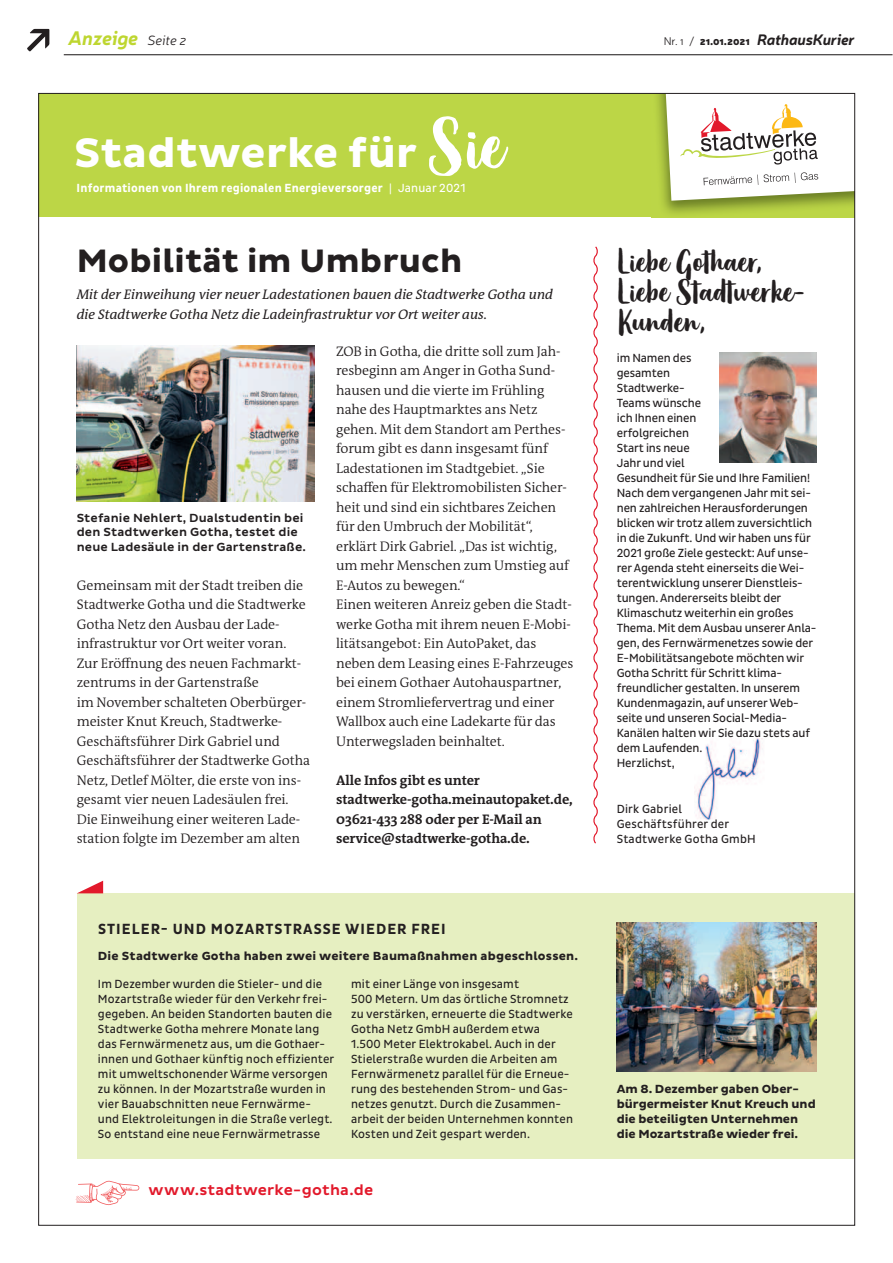
<style>
.page{position:relative;width:893px;height:1263px;background:#fff}
.page>*{position:absolute;margin:0;border:0;box-sizing:border-box;transform-origin:0 0}
.t1{font:700 42px "Pluto Sans";letter-spacing:.005em;color:#fff}
.t2{font:33px/30px "Organika Script";letter-spacing:.005em;color:#231f20}
.t3{font:700 33px "Pluto Sans";letter-spacing:.005em;color:#231f20}
.t4{font:italic 700 19.5px "Neris";letter-spacing:-.01em;color:#bed630}
.t5{font:700 15px "Pluto Sans Cond";letter-spacing:.07em;color:#231f20}
.t6{font:italic 700 15px "Neris";letter-spacing:-.01em;color:#231f20}
.t7{font:500 15px "Pluto Sans";letter-spacing:.015em;color:#e2192b}
.t8{font:300 13.95px/19.5px "The Antiqua B W4";letter-spacing:-.01em;color:#231f20}
.t9{font:italic 13.95px/19.5px "The Antiqua B W5 Plain";letter-spacing:-.005em;color:#231f20}
.t10{font:700 13.95px/19.5px "The Antiqua B W7";letter-spacing:-.01em;color:#231f20}
.t11{font:12px/15px "Pluto Sans Cond";letter-spacing:.005em;color:#231f20}
.t12{font:700 12px/15px "Pluto Sans";letter-spacing:-.005em;color:#231f20}
.t13{font:500 12px/14.2px "Pluto Sans";letter-spacing:.01em;color:#231f20}
.t14{font:700 12px "Pluto Sans";letter-spacing:.015em;color:#231f20}
.t15{font:700 12px "Pluto Sans Cond";letter-spacing:.015em;color:#fff}
.s1{font-weight:300;font-size:13.5px;color:#231f20}
.s2{font-weight:300;font-style:normal;font-size:11.25px}
.s3{font-weight:900;font-style:normal;font-size:11.25px}
.s4{font-family:"Organika Script";font-weight:400;font-size:75px}
.s5{font-weight:400}
</style>
<div class="page">
<hr style="left:64px;top:54px;width:828px;height:1px;background:#231f20">
<div style="left:77px;top:893px;width:778px;height:266px;background:#e6efc1"></div>
<div style="left:39px;top:93px;width:816px;height:124px;background:#bcd646"></div>
<svg style="left:77px;top:881px;width:26px;height:12px"></svg>
<img style="left:694px;top:738px;width:69px;height:83px">
<img style="left:77px;top:345px;width:238px;height:156px">
<img style="left:719px;top:353px;width:98px;height:110px">
<img style="left:617px;top:922px;width:200px;height:149px">
<svg style="left:593px;top:246px;width:5px;height:598px"></svg>
<svg style="left:75px;top:1180px;width:65px;height:26px"></svg>
<img style="left:652px;top:95px;width:201px;height:123px">
<svg style="left:664px;top:95px;width:189px;height:106px;background:#e9e7dc"></svg>
<svg style="left:27px;top:29px;width:22px;height:22px"></svg>
<h3 class="t4" style="left:68px;top:31px;width:120px">Anzeige <span class="s1">Seite 2</span></h3>
<p class="t6" style="left:664px;top:34px;width:192px"><span class="s2">Nr. 1 /</span> <span class="s3">21.01.2021</span> RathausKurier</p>
<h1 class="t1" style="left:74px;top:137px;width:429px">Stadtwerke für <span class="s4">Sie</span></h1>
<p class="t15" style="left:77px;top:181px;width:390px">Informationen von Ihrem regionalen Energieversorger <span class="s5">| Januar 2021</span></p>
<h2 class="t3" style="left:77px;top:248px;width:387px">Mobilität im Umbruch</h2>
<p class="t9" style="left:77px;top:286px;width:478px">Mit der Einweihung vier neuer Ladestationen bauen die Stadtwerke Gotha und die Stadtwerke Gotha Netz die Ladeinfrastruktur vor Ort weiter aus.</p>
<p class="t13" style="left:77px;top:512px;width:231px">Stefanie Nehlert, Dualstudentin bei den Stadtwerken Gotha, testet die neue Ladesäule in der Gartenstraße.</p>
<p class="t8" style="left:77px;top:576px;width:235px">Gemeinsam mit der Stadt treiben die Stadtwerke Gotha und die Stadtwerke Gotha Netz den Ausbau der Lade&shy;infrastruktur vor Ort weiter voran.<br>Zur Eröffnung des neuen Fachmarkt&shy;zentrums in der Gartenstraße<br>im November schalteten Oberbürger&shy;meister Knut Kreuch, Stadtwerke-Geschäftsführer Dirk Gabriel und Geschäftsführer der Stadtwerke Gotha Netz, Detlef Mölter, die erste von ins&shy;gesamt vier neuen Ladesäulen frei.<br>Die Einweihung einer weiteren Lade - sta ti on folgte im Dezember am alten</p>
<p class="t8" style="left:336px;top:342px;width:239px">ZOB in Gotha, die dritte soll zum Jah&shy;resbeginn am Anger in Gotha Sund&shy;hausen und die vierte im Frühling nahe des Hauptmarktes ans Netz gehen. Mit dem Standort am Perthes&shy;forum gibt es dann insgesamt fünf Ladestationen im Stadtgebiet. „Sie schaffen für Elektromo bilisten Sicher&shy;heit und sind ein sichtbares Zeichen für den Umbruch der Mobilität“, erklärt Dirk Gabriel. „Das ist wichtig, um mehr Menschen zum Umstieg auf E-Autos zu bewegen.“<br>Einen weiteren Anreiz geben die Stadt&shy;werke Gotha mit ihrem neuen E-Mobi&shy;litätsangebot: Ein AutoPaket, das neben dem Leasing eines E-Fahrzeuges bei einem Gothaer Autohauspartner, einem Stromliefervertrag und einer Wallbox auch eine Ladekarte für das Unterwegsladen be inhaltet.</p>
<p class="t10" style="left:336px;top:771px;width:238px">Alle Infos gibt es unter stadtwerke-gotha.meinautopaket.de,<br>03621-433 288 oder per E-Mail an service@stadtwerke-gotha.de.</p>
<p class="t5" style="left:98px;top:920px;width:349px">STIELER- UND MOZARTSTRASSE WIEDER FREI</p>
<p class="t14" style="left:98px;top:951px;width:482px">Die Stadtwerke Gotha haben zwei weitere Baumaßnahmen abgeschlossen.</p>
<p class="t11" style="left:98px;top:977px;width:238px">Im Dezember wurden die Stieler- und die Mozartstraße wieder für den Verkehr frei&shy;gegeben. An beiden Standorten bauten die Stadtwerke Gotha mehrere Monate lang das Fernwärmenetz aus, um die Gothaer&shy;innen und Gothaer künftig noch effizienter mit umweltschonender Wärme versorgen zu können. In der Mozartstraße wurden in vier Bauabschnitten neue Fernwärme&shy;und Elektroleitungen in die Straße verlegt.<br>So entstand eine neue Fernwärme trasse</p>
<p class="t11" style="left:351px;top:977px;width:223px">mit einer Länge von insgesamt<br>500 Metern. Um das örtliche Stromnetz zu verstärken, erneuerte die Stadtwerke Gotha Netz GmbH außerdem etwa<br>1.500 Meter Elektrokabel. Auch in der Stielerstraße wurden die Arbeiten am Fernwärmenetz parallel für die Erneue&shy;rung des bestehenden Strom- und Gas&shy;netzes genutzt. Durch die Zusammen&shy;arbeit der beiden Unternehmen konnten Kosten und Zeit gespart werden.</p>
<p class="t7" style="left:149px;top:1184px;width:226px">www.stadtwerke-gotha.de</p>
<h2 class="t2" style="left:617px;top:244px;width:190px">Liebe Gothaer,<br>Liebe Stadtwerke-<br>Kunden,</h2>
<p class="t11" style="left:617px;top:351px;width:201px">im Namen des<br>gesamten<br>Stadtwerke-<br>Teams wünsche<br>ich Ihnen einen<br>erfolgreichen<br>Start ins neue<br>Jahr und viel<br>Gesundheit für Sie und Ihre Familien!<br>Nach dem vergangenen Jahr mit sei&shy;nen zahlreichen Herausforderungen blicken wir trotz allem zuversichtlich in die Zukunft. Und wir haben uns für<br>2021 große Ziele gesteckt: Auf unse&shy;rer Agenda steht einerseits die Wei&shy;terentwicklung unserer Dienstleis&shy;tungen. Andererseits bleibt der<br>Klimaschutz weiterhin ein großes<br>Thema. Mit dem Ausbau unserer Anla&shy;gen, des Fernwärme netzes sowie der<br>E-Mobilitätsangebote möchten wir<br>Gotha Schritt für Schritt klima&shy;freundlicher gestalten. In unserem<br>Kundenmagazin, auf unserer Web&shy;seite und unseren Social-Media-<br>Kanälen halten wir Sie dazu stets auf dem Laufenden.<br>Herzlichst,</p>
<p class="t11" style="left:617px;top:802px;width:140px">Dirk Gabriel<br>Geschäftsführer der<br>Stadtwerke Gotha GmbH</p>
<p class="t12" style="left:617px;top:1082px;width:200px">Am 8. Dezember gaben Ober&shy;bürgermeister Knut Kreuch und die beteiligten Unternehmen die Mozartstraße wieder frei.</p>
</div>
